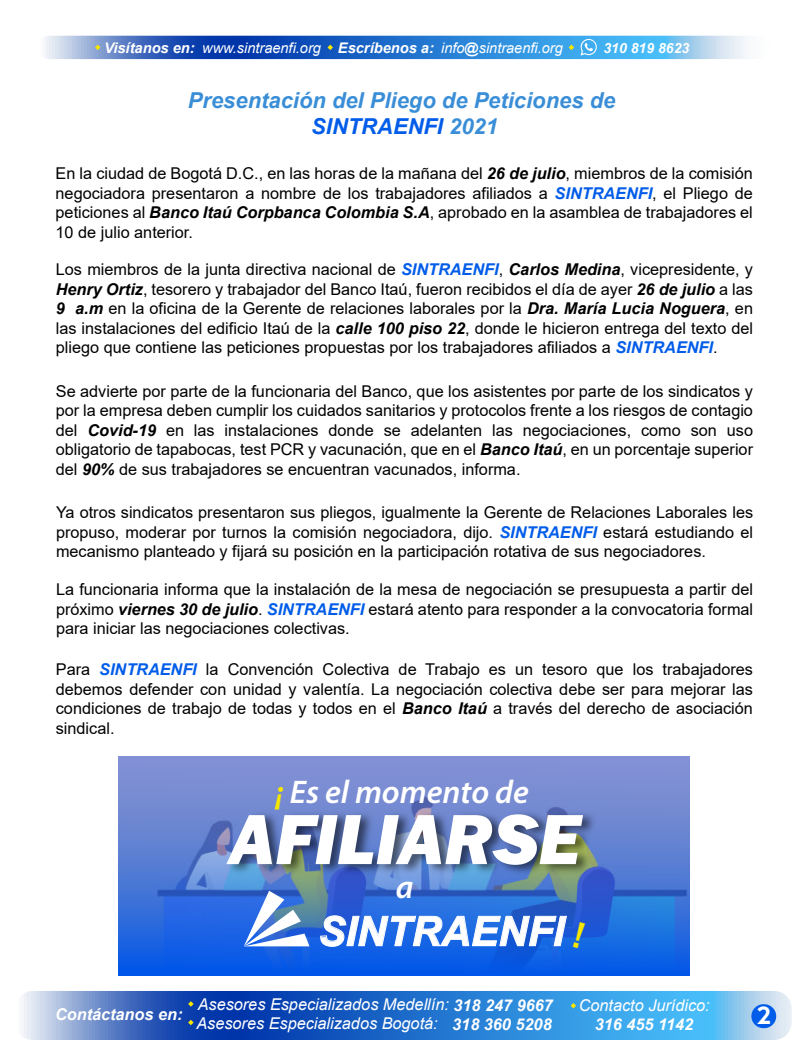
<style>
.page{position:relative;width:809px;height:1040px;background:#fff}
.page>*{position:absolute;margin:0;border:0;box-sizing:border-box;transform-origin:0 0}
.t1{font:italic 800 73.5px "Franklin Gothic";color:#fff}
.t2{font:italic 700 41px "Arial";color:#fff}
.t3{font:italic 600 32.88px "Myriad Pro";color:#fff}
.t4{font:italic 700 22px/26.4px "Arial";color:#3a8ed7;text-align:center}
.t5{font:500 21.62px "Keep Calm";color:#fff}
.t6{font:16.25px/19.5px "Arial";color:#000;text-align:justify}
.t7{font:italic 16.25px/20px "Arial";color:#fff;text-align:right}
.t8{font:italic 700 16.25px "Arial";color:#fff}
.t9{font:italic 700 14.62px "Arial";color:#fff}
.t10{font:italic 14.5px "Arial";color:#fff}
.t11{font:italic 700 14px "Arial";color:#fff}
.s1{font-weight:700;font-style:normal}
.s2{color:#005ce9}
.s3{font-weight:700;font-style:italic}
.s4{font-weight:700;font-style:italic;color:#005ce9}
.s5{color:#f7e700}
.s6{font-weight:700}
</style>
<div class="page">
<svg style="left:119px;top:756px;width:570px;height:219px;background:#4a78d8"></svg>
<img style="left:223px;top:795px;width:377px;height:107px">
<svg style="left:244px;top:890px;width:65px;height:56px"></svg>
<svg style="left:37px;top:36px;width:734px;height:23px;background:#4b8bd4"></svg>
<svg style="left:21px;top:991px;width:770px;height:48px;background:#3f84d2"></svg>
<div style="left:751px;top:1004px;width:25px;height:23px;background:#005ce9;border-radius:12px"></div>
<svg style="left:580px;top:38px;width:16px;height:17px"></svg>
<svg style="left:188px;top:1001px;width:5px;height:5px"></svg>
<svg style="left:188px;top:1019px;width:5px;height:6px"></svg>
<svg style="left:570px;top:1002px;width:6px;height:6px"></svg>
<svg style="left:95px;top:45px;width:5px;height:5px"></svg>
<svg style="left:327px;top:45px;width:6px;height:5px"></svg>
<svg style="left:568px;top:45px;width:6px;height:5px"></svg>
<svg style="left:320px;top:914px;width:265px;height:33px;background:#3e7ae1"></svg>
<p class="t9" style="left:104px;top:38px;width:92px">Visítanos en:</p>
<p class="t9" style="left:338px;top:38px;width:97px">Escríbenos a:</p>
<p class="t11" style="left:603px;top:39px;width:87px">310 819 8623</p>
<p class="t10" style="left:202px;top:38px;width:120px">www.sintraenfi.org</p>
<p class="t10" style="left:441px;top:38px;width:123px">info<span class="s1">@</span>sintraenfi.org</p>
<h3 class="t4" style="left:188px;top:88px;width:429px">Presentación del Pliego de Peticiones de<br><span class="s2">SINTRAENFI</span> 2021</h3>
<p class="t6" style="left:56px;top:163px;width:698px">En la ciudad de Bogotá D.C., en las horas de la mañana del <span class="s3">26 de julio</span>, miembros de la comisión negociadora presentaron a nombre de los trabajadores afiliados a <span class="s4">SINTRAENFI</span>, el Pliego de peticiones al <span class="s3">Banco Itaú Corpbanca Colombia S.A</span>, aprobado en la asamblea de trabajadores el 10 de julio anterior.</p>
<p class="t6" style="left:56px;top:259px;width:698px">Los miembros de la junta directiva nacional de <span class="s4">SINTRAENFI</span>, <span class="s3">Carlos Medina</span>, vicepresidente, y <span class="s3">Henry Ortiz</span>, tesorero y trabajador del Banco Itaú, fueron recibidos el día de ayer <span class="s3">26 de julio</span> a las <span class="s3">9 a.m</span> en la oficina de la Gerente de relaciones laborales por la <span class="s3">Dra. María Lucia Noguera</span>, en las instalaciones del edificio Itaú de la <span class="s3">calle 100 piso 22</span>, donde le hicieron entrega del texto del pliego que contiene las peticiones propuestas por los trabajadores afiliados a <span class="s4">SINTRAENFI</span>.</p>
<p class="t6" style="left:56px;top:381px;width:698px">Se advierte por parte de la funcionaria del Banco, que los asistentes por parte de los sindicatos y por la empresa deben cumplir los cuidados sanitarios y protocolos frente a los riesgos de contagio del <span class="s3">Covid-19</span> en las instalaciones donde se adelanten las negociaciones, como son uso obligatorio de tapabocas, test PCR y vacunación, que en el <span class="s3">Banco Itaú</span>, en un porcentaje superior del <span class="s3">90%</span> de sus trabajadores se encuentran vacunados, informa.</p>
<p class="t6" style="left:56px;top:502px;width:698px">Ya otros sindicatos presentaron sus pliegos, igualmente la Gerente de Relaciones Laborales les propuso, moderar por turnos la comisión negociadora, dijo. <span class="s4">SINTRAENFI</span> estará estudiando el mecanismo planteado y fijará su posición en la participación rotativa de sus negociadores.</p>
<p class="t6" style="left:56px;top:579px;width:698px">La funcionaria informa que la instalación de la mesa de negociación se presupuesta a partir del próximo <span class="s3">viernes 30 de julio</span>. <span class="s4">SINTRAENFI</span> estará atento para responder a la convocatoria formal para iniciar las negociaciones colectivas.</p>
<p class="t6" style="left:56px;top:659px;width:698px">Para <span class="s4">SINTRAENFI</span> la Convención Colectiva de Trabajo es un tesoro que los trabajadores debemos defender con unidad y valentía. La negociación colectiva debe ser para mejorar las condiciones de trabajo de todas y todos en el <span class="s3">Banco Itaú</span> a través del derecho de asociación sindical.</p>
<h3 class="t3" style="left:275px;top:771px;width:255px"><span class="s5">¡</span> Es el momento de</h3>
<h1 class="t1" style="left:229px;top:791px;width:353px">AFILIARSE</h1>
<h3 class="t3" style="left:396px;top:866px;width:19px">a</h3>
<h2 class="t2" style="left:318px;top:903px;width:247px">SINTRAENFI</h2>
<p class="t8" style="left:55px;top:1002px;width:129px">Contáctanos en:</p>
<p class="t7" style="left:198px;top:994px;width:356px">Asesores Especializados Medellín: <span class="s6">318 247 9667<br>318 360 5208</span></p>
<p class="t7" style="left:196px;top:1012px;width:243px">Asesores Especializados Bogotá:</p>
<p class="t7" style="left:578px;top:995px;width:132px">Contacto Jurídico:</p>
<p class="t8" style="left:594px;top:1012px;width:100px">316 455 1142</p>
<h3 class="t5" style="left:756px;top:996px;width:16px">2</h3>
</div>
